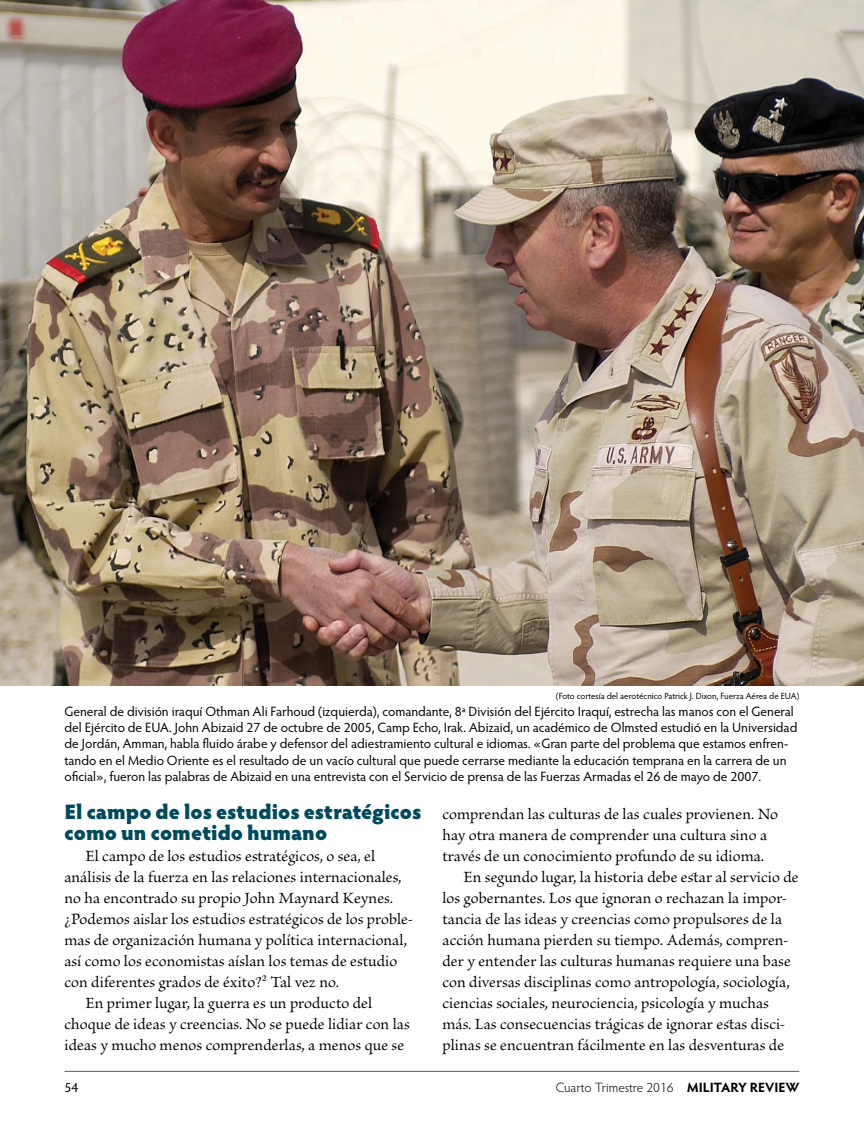
<style>
.page{position:relative;width:864px;height:1134px;background:#fff}
.page>*{position:absolute;margin:0;border:0;box-sizing:border-box;transform-origin:0 0}
.t1{font:900 21px/21px "Hypatia Sans Pro";color:#004a5d}
.t2{font:16.5px "Brioso Pro";letter-spacing:.01em;color:#000}
.t3{font:13.5px/16.5px "Hypatia Sans Pro";color:#000}
.t4{font:300 13.5px "Hypatia Sans Pro";letter-spacing:-.005em;color:#000}
.t5{font:9px "Hypatia Sans Pro";letter-spacing:-.005em;color:#000}
.s1{font-weight:700}
</style>
<div class="page">
<hr style="left:65px;top:1071px;width:734px;height:1px;background:#58595b">
<img style="left:0;top:0;width:864px;height:686px">
<p class="t5" style="left:556px;top:690px;width:245px">(Foto cortesía del aerotécnico Patrick J. Dixon, Fuerza Aérea de EUA)</p>
<p class="t3" style="left:64px;top:702px;width:734px">General de división iraquí Othman Ali Farhoud (izquierda), comandante, 8a División del Ejército Iraquí, estrecha las manos con el General del Ejército de EUA. John Abizaid 27 de octubre de 2005, Camp Echo, Irak. Abizaid, un académico de Olmsted estudió en la Universidad de Jordán, Amman, habla fluido árabe y defensor del adiestramiento cultural e idiomas. «Gran parte del problema que estamos enfren&shy;tando en el Medio Oriente es el resultado de un vacío cultural que puede cerrarse mediante la educación temprana en la carrera de un oficial», fueron las palabras de Abizaid en una entrevista con el Servicio de prensa de las Fuerzas Armadas el 26 de mayo de 2007.</p>
<p class="t1" style="left:64px;top:800px;width:359px">El campo de los estudios estratégicos como un cometido humano</p>
<p class="t2" style="left:86px;top:847px;width:291px">El campo de los estudios estratégicos, o sea, el</p>
<p class="t2" style="left:64px;top:868px;width:338px">análisis de la fuerza en las relaciones internacionales,</p>
<p class="t2" style="left:64px;top:889px;width:330px">no ha encontrado su propio John Maynard Keynes.</p>
<p class="t2" style="left:64px;top:910px;width:351px">¿Podemos aislar los estudios estratégicos de los proble-</p>
<p class="t2" style="left:64px;top:931px;width:344px">mas de organización humana y política internacional,</p>
<p class="t2" style="left:64px;top:952px;width:334px">así como los economistas aíslan los temas de estudio</p>
<p class="t2" style="left:64px;top:973px;width:276px">con diferentes grados de éxito?2 Tal vez no.</p>
<p class="t2" style="left:85px;top:994px;width:288px">En primer lugar, la guerra es un producto del</p>
<p class="t2" style="left:64px;top:1015px;width:347px">choque de ideas y creencias. No se puede lidiar con las</p>
<p class="t2" style="left:64px;top:1036px;width:341px">ideas y mucho menos comprenderlas, a menos que se</p>
<p class="t2" style="left:442px;top:805px;width:337px">comprendan las culturas de las cuales provienen. No</p>
<p class="t2" style="left:442px;top:826px;width:324px">hay otra manera de comprender una cultura sino a</p>
<p class="t2" style="left:442px;top:847px;width:323px">través de un conocimiento profundo de su idioma.</p>
<p class="t2" style="left:463px;top:868px;width:336px">En segundo lugar, la historia debe estar al servicio de</p>
<p class="t2" style="left:442px;top:889px;width:347px">los gobernantes. Los que ignoran o rechazan la impor-</p>
<p class="t2" style="left:442px;top:910px;width:339px">tancia de las ideas y creencias como propulsores de la</p>
<p class="t2" style="left:442px;top:931px;width:348px">acción humana pierden su tiempo. Además, compren-</p>
<p class="t2" style="left:442px;top:952px;width:350px">der y entender las culturas humanas requiere una base</p>
<p class="t2" style="left:442px;top:973px;width:349px">con diversas disciplinas como antropología, sociología,</p>
<p class="t2" style="left:442px;top:994px;width:328px">ciencias sociales, neurociencia, psicología y muchas</p>
<p class="t2" style="left:442px;top:1015px;width:344px">más. Las consecuencias trágicas de ignorar estas disci-</p>
<p class="t2" style="left:442px;top:1036px;width:343px">plinas se encuentran fácilmente en las desventuras de</p>
<p class="t3" style="left:64px;top:1079px;width:15px">54</p>
<p class="t4" style="left:556px;top:1079px;width:245px">Cuarto Trimestre 2016 <span class="s1">MILITARY REVIEW</span></p>
</div>
